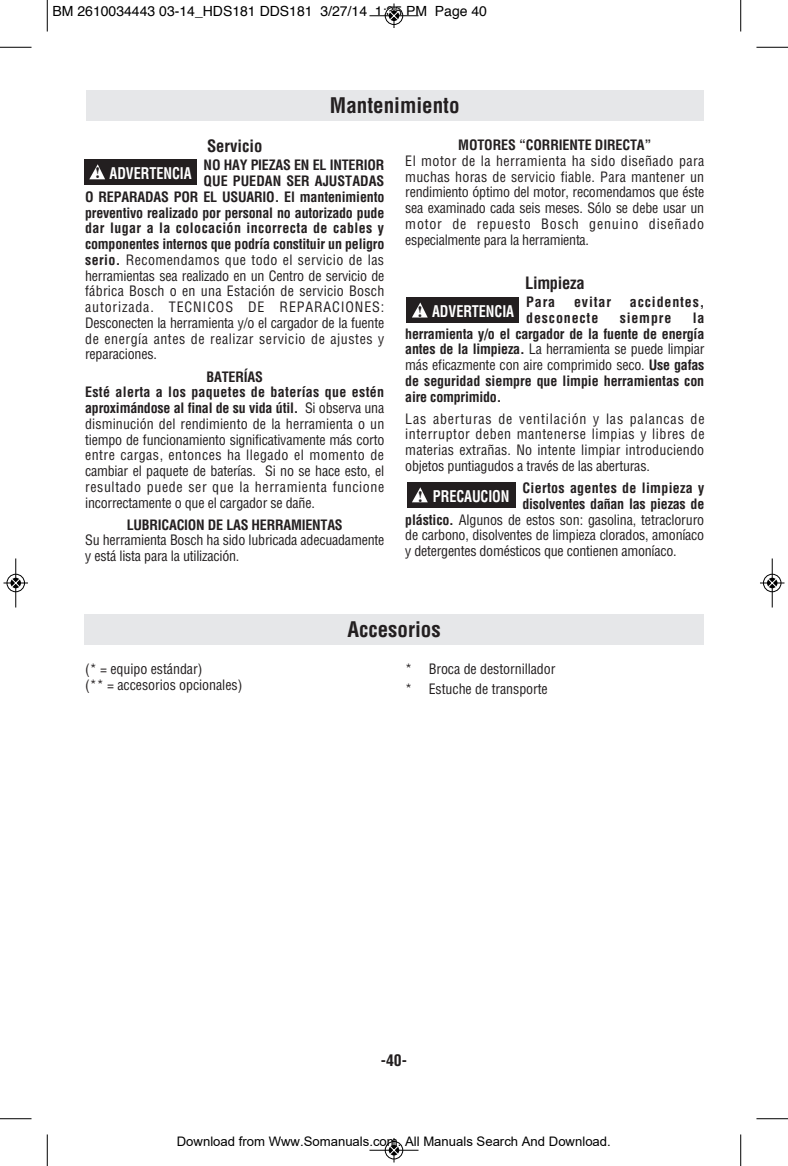
<style>
.page{position:relative;width:788px;height:1166px;background:#fff}
.page>*{position:absolute;margin:0;border:0;box-sizing:border-box;transform-origin:0 0}
.t1{font:700 condensed 21px "Helvetica";color:#231f20}
.t2{font:700 condensed 16.62px "Helvetica";letter-spacing:-.01em;color:#231f20}
.t3{font:700 condensed 15.75px "Helvetica";letter-spacing:-.005em;color:#fff;scale:.9 1}
.t4{font:700 condensed 15.75px "Helvetica";color:#231f20}
.t5{font:condensed 14px/15.8px "Helvetica";letter-spacing:-.015em;color:#231f20}
.t6{font:700 condensed 14px/15.8px "Helvetica";letter-spacing:-.01em;color:#231f20;text-align:justify}
.t7{font:14px "Helvetica";color:#000}
.t8{font:condensed 14px "Helvetica";letter-spacing:.04em;color:#231f20}
.t9{font:condensed 14px "Helvetica";letter-spacing:.02em;color:#231f20}
.t10{font:700 condensed 14px "Helvetica";letter-spacing:.03em;color:#231f20}
.t11{font:condensed 14px "Helvetica";letter-spacing:.025em;color:#231f20}
.t12{font:condensed 14px "Helvetica";letter-spacing:.06em;color:#231f20}
.t13{font:700 condensed 14px "Helvetica";letter-spacing:.06em;color:#231f20}
.t14{font:700 condensed 14px "Helvetica";letter-spacing:.02em;color:#231f20}
.t15{font:13.12px "Arial";color:#000}
.s1{font-weight:700}
.s2{font-family:"Times";font-stretch:normal;color:#231f20}
.s3{font-weight:400}
</style>
<div class="page">
<div style="left:84px;top:614px;width:619px;height:30px;background:#e6e7e9"></div>
<div style="left:86px;top:90px;width:617px;height:30px;background:#e6e7e9"></div>
<div style="left:84px;top:159px;width:113px;height:26px;background:#231f20"></div>
<svg style="left:89px;top:164px;width:16px;height:15px"></svg>
<div style="left:406px;top:482px;width:109px;height:26px;background:#231f20"></div>
<svg style="left:412px;top:487px;width:16px;height:15px"></svg>
<div style="left:406px;top:297px;width:113px;height:26px;background:#231f20"></div>
<svg style="left:412px;top:302px;width:15px;height:15px"></svg>
<hr style="left:47px;top:0;width:1px;height:32px;background:#000">
<hr style="left:0;top:47px;width:32px;height:1px;background:#000">
<hr style="left:740px;top:0;width:1px;height:32px;background:#000">
<hr style="left:756px;top:47px;width:32px;height:1px;background:#000">
<hr style="left:47px;top:1134px;width:1px;height:32px;background:#000">
<hr style="left:0;top:1118px;width:32px;height:1px;background:#000">
<hr style="left:740px;top:1134px;width:1px;height:32px;background:#000">
<hr style="left:756px;top:1118px;width:32px;height:1px;background:#000">
<div style="left:384px;top:6px;width:19px;height:19px;border:1px solid #fff;border-radius:50%"></div>
<hr style="left:369px;top:15px;width:49px;height:1px;background:#000">
<div style="left:385px;top:7px;width:18px;height:18px;border:1px solid #000;border-radius:50%"></div>
<svg style="left:389px;top:4px;width:9px;height:24px"></svg>
<div style="left:384px;top:1140px;width:19px;height:19px;border:1px solid #fff;border-radius:50%"></div>
<hr style="left:369px;top:1149px;width:49px;height:1px;background:#000">
<div style="left:385px;top:1141px;width:18px;height:18px;border:1px solid #000;border-radius:50%"></div>
<svg style="left:389px;top:1138px;width:9px;height:24px"></svg>
<div style="left:6px;top:573px;width:19px;height:19px;border:1px solid #fff;border-radius:50%"></div>
<hr style="left:15px;top:558px;width:1px;height:49px;background:#000">
<div style="left:7px;top:574px;width:18px;height:18px;border:1px solid #000;border-radius:50%"></div>
<svg style="left:4px;top:578px;width:24px;height:9px"></svg>
<div style="left:762px;top:573px;width:19px;height:19px;border:1px solid #fff;border-radius:50%"></div>
<hr style="left:771px;top:558px;width:1px;height:49px;background:#000">
<div style="left:763px;top:574px;width:18px;height:18px;border:1px solid #000;border-radius:50%"></div>
<svg style="left:760px;top:578px;width:24px;height:9px"></svg>
<p class="t7" style="left:52px;top:5px;width:436px">BM 2610034443 03-14_HDS181 DDS181 3/27/14 1:35 PM Page 40</p>
<h1 class="t1" style="left:330px;top:93px;width:131px">Mantenimiento</h1>
<p class="t2" style="left:207px;top:137px;width:57px">Servicio</p>
<p class="t6" style="left:204px;top:158px;width:182px">NO HAY PIEZAS EN EL INTERIOR</p>
<p class="t6" style="left:204px;top:173px;width:182px">QUE PUEDAN SER AJUSTADAS</p>
<p class="t6" style="left:85px;top:189px;width:301px">O REPA RA DAS POR EL USUARIO. El mantenimiento</p>
<p class="t6" style="left:85px;top:205px;width:301px">preventivo realizado por personal no autorizado pude</p>
<p class="t10" style="left:85px;top:220px;width:300px">dar lugar a la colocación inco rrec ta de cables y</p>
<p class="t6" style="left:85px;top:236px;width:301px">componentes internos que podría constituir un peligro</p>
<p class="t11" style="left:85px;top:252px;width:300px"><span class="s1">serio.</span> Recomendamos que todo el servicio de las</p>
<p class="t5" style="left:85px;top:268px;width:301px">herramientas sea realizado en un Centro de servicio de</p>
<p class="t9" style="left:85px;top:283px;width:301px">fábrica Bosch o en una Estación de servicio Bosch</p>
<p class="t12" style="left:85px;top:299px;width:300px">autorizada. TECNICOS DE REPARACIONES:</p>
<p class="t5" style="left:85px;top:315px;width:300px">Desconecten la herramienta y/o el cargador de la fuente</p>
<p class="t8" style="left:85px;top:331px;width:301px">de energía antes de realizar servicio de ajustes y</p>
<p class="t5" style="left:85px;top:347px;width:73px">reparaciones.</p>
<p class="t5" style="left:85px;top:369px;width:301px;text-indent:121px"><span class="s1">BATERÍAS<br>Esté alerta a los paquetes de baterías que estén aproximándose al final de su vida útil.</span> Si observa una disminución del rendimiento de la herramienta o un tiempo de funcionamiento significativamente más corto entre cargas, entonces ha llegado el momento de cambiar el paquete de baterías. Si no se hace esto, el resultado puede ser que la herramienta funcione incorrectamente o que el cargador se dañe.</p>
<p class="t6" style="left:127px;top:517px;width:217px">LUBRICACION DE LAS HERRAMIENTAS</p>
<p class="t5" style="left:85px;top:532px;width:301px">Su herramienta Bosch ha sido lubricada adecuadamente y está lista para la utilización.</p>
<p class="t3" style="left:95px;top:164px;width:109px"><span class="s2">!</span> ADVERTENCIA</p>
<p class="t6" style="left:458px;top:137px;width:195px">MOTORES “CORRIENTE DIRECTA”</p>
<p class="t5" style="left:405px;top:153px;width:300px;text-align:justify">El motor de la herramienta ha sido diseñado para muchas horas de servicio fiable. Para mantener un rendimiento óptimo del mo tor, recomendamos que éste sea examinado cada seis me ses. Sólo se debe usar un motor de repuesto Bosch genuino diseñado especialmente para la herramienta.</p>
<p class="t2" style="left:525px;top:273px;width:61px">Limpieza</p>
<p class="t6" style="left:526px;top:294px;width:30px">Para</p>
<p class="t6" style="left:574px;top:294px;width:38px">evitar</p>
<p class="t13" style="left:630px;top:294px;width:76px">accidentes,</p>
<p class="t13" style="left:526px;top:310px;width:74px">desconecte</p>
<p class="t13" style="left:619px;top:310px;width:53px">siempre</p>
<p class="t3" style="left:417px;top:302px;width:109px"><span class="s2">!</span> ADVERTENCIA</p>
<p class="t6" style="left:405px;top:310px;width:301px;text-indent:287px">la herramienta y/o el cargador de la fuente de energía antes de la limpieza. <span class="s3">La herramienta se puede limpiar más eficazmente con aire comprimido seco.</span> Use gafas de se gu ridad siempre que limpie herramientas con aire comprimido.</p>
<p class="t5" style="left:405px;top:411px;width:301px;text-align:justify">Las aberturas de ventilación y las palancas de interruptor deben mantenerse limpias y libres de materias extrañas. No intente lim piar introduciendo objetos puntiagudos a través de las aberturas.</p>
<p class="t14" style="left:522px;top:480px;width:183px">Ciertos agentes de limpieza y</p>
<p class="t6" style="left:522px;top:496px;width:183px">disolventes dañan las piezas de</p>
<p class="t5" style="left:405px;top:512px;width:300px"><span class="s1">plástico.</span> Algunos de es tos son: gasolina, tetracloruro</p>
<p class="t5" style="left:405px;top:527px;width:300px">de carbono, disolventes de limpie za clorados, amoníaco</p>
<p class="t5" style="left:405px;top:543px;width:273px">y detergentes domésticos que contienen amoníaco.</p>
<p class="t3" style="left:418px;top:487px;width:103px"><span class="s2">!</span> PRECAUCION</p>
<h1 class="t1" style="left:347px;top:617px;width:95px">Accesorios</h1>
<p class="t5" style="left:85px;top:660px;width:159px;line-height:16.6px">(* = equipo estándar)<br>(** = accesorios opcionales)</p>
<p class="t5" style="left:405px;top:658px;width:152px;line-height:20.5px">* Broca de destornillador * Estuche de transporte</p>
<p class="t4" style="left:381px;top:1051px;width:28px">-40-</p>
<p class="t15" style="left:177px;top:1133px;width:435px">Download from Www.Somanuals.com. All Manuals Search And Download.</p>
</div>
